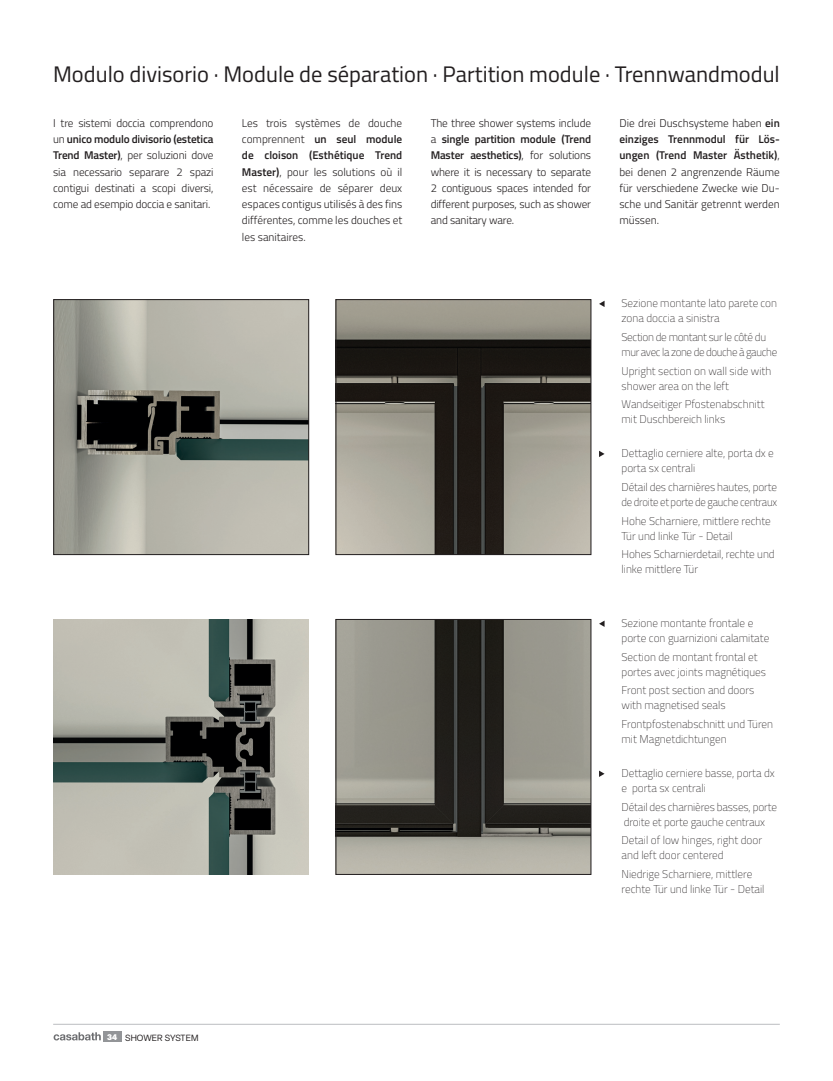
<style>
.page{position:relative;width:833px;height:1081px;background:#fff}
.page>*{position:absolute;margin:0;border:0;box-sizing:border-box;transform-origin:0 0}
.t1{font:22.5px "Cairo";color:#231f20}
.t2{font:300 11.25px/16.2px "Cairo";letter-spacing:-.015em;color:#231f20;text-align:justify}
.t3{font:200 11.25px/15px "Cairo";color:#231f20}
.t4{font:200 11.25px/15px "Cairo";letter-spacing:-.02em;color:#231f20}
.t5{font:200 11.25px/15px "Cairo";letter-spacing:-.03em;color:#231f20}
.t6{font:8.88px "Elza";letter-spacing:.01em;color:#231f20}
.s1{font-weight:600}
.s2{font-weight:900;font-size:8.12px;color:#fff}
</style>
<div class="page">
<hr style="left:53px;top:1024px;width:727px;height:1px;background:#bcbdc0">
<div style="left:103px;top:1031px;width:19px;height:10px;background:#939598"></div>
<svg style="left:54px;top:1032px;width:47px;height:8px"></svg>
<img style="left:338px;top:301px;width:251px;height:252px">
<div style="left:336px;top:299px;width:255px;height:256px;border:1px solid #231f20"></div>
<img style="left:338px;top:621px;width:251px;height:251px">
<div style="left:336px;top:619px;width:255px;height:255px;border:1px solid #231f20"></div>
<img style="left:56px;top:301px;width:251px;height:252px">
<div style="left:54px;top:299px;width:255px;height:256px;border:1px solid #231f20"></div>
<img style="left:54px;top:619px;width:255px;height:255px">
<svg style="left:599px;top:301px;width:5px;height:6px"></svg>
<svg style="left:599px;top:451px;width:5px;height:6px"></svg>
<svg style="left:599px;top:621px;width:5px;height:6px"></svg>
<svg style="left:599px;top:770px;width:5px;height:7px"></svg>
<h1 class="t1" style="left:53px;top:58px;width:728px">Modulo divisorio · Module de séparation · Partition module · Trennwandmodul</h1>
<p class="t2" style="left:53px;top:115px;width:162px">I tre sistemi doccia comprendono un <span class="s1">unico modulo divisorio (estetica Trend Master)</span>, per soluzioni dove sia necessario separare 2 spazi contigui destinati a scopi diversi, come ad esempio doccia e sanitari.</p>
<p class="t2" style="left:242px;top:115px;width:162px">Les trois systèmes de douche comprennent <span class="s1">un seul module de cloison (Esthétique Trend Master)</span>, pour les solutions où il est nécessaire de séparer deux espaces contigus utilisés à des fins différentes, comme les douches et les sanitaires.</p>
<p class="t2" style="left:431px;top:115px;width:162px">The three shower systems include a <span class="s1">single partition module (Trend Master aesthetics)</span>, for solutions where it is necessary to separate 2 contiguous spaces intended for different purposes, such as shower and sanitary ware.</p>
<p class="t2" style="left:619px;top:115px;width:162px">Die drei Duschsysteme haben <span class="s1">ein einziges Trennmodul für Lös&shy;ungen (Trend Master Ästhetik)</span>, bei denen 2 angrenzende Räume für verschiedene Zwecke wie Du&shy;sche und Sanitär getrennt werden müssen.</p>
<p class="t3" style="left:621px;top:296px;width:157px">Sezione montante lato parete con zona doccia a sinistra</p>
<p class="t5" style="left:621px;top:329px;width:157px">Section de montant sur le côté du mur avec la zone de douche à gauche</p>
<p class="t3" style="left:621px;top:363px;width:151px">Upright section on wall side with shower area on the left</p>
<p class="t3" style="left:621px;top:397px;width:144px">Wandseitiger Pfostenabschnitt mit Duschbereich links</p>
<p class="t3" style="left:621px;top:446px;width:154px">Dettaglio cerniere alte, porta dx e porta sx centrali</p>
<p class="t4" style="left:621px;top:479px;width:157px">Détail des charnières hautes, porte de droite et porte de gauche centraux</p>
<p class="t3" style="left:621px;top:513px;width:151px">Hohe Scharniere, mittlere rechte<br>Tür und linke Tür - Detail</p>
<p class="t3" style="left:621px;top:547px;width:155px">Hohes Scharnierdetail, rechte und linke mittlere Tür</p>
<p class="t6" style="left:107px;top:1032px;width:93px"><span class="s2">34</span> SHOWER SYSTEM</p>
<p class="t3" style="left:621px;top:615px;width:149px">Sezione montante frontale e porte con guarnizioni calamitate</p>
<p class="t3" style="left:621px;top:649px;width:146px">Section de montant frontal et portes avec joints magnétiques</p>
<p class="t3" style="left:621px;top:683px;width:134px">Front post section and doors with magnetised seals</p>
<p class="t3" style="left:621px;top:717px;width:153px">Frontpfostenabschnitt und Türen mit Magnetdichtungen</p>
<p class="t3" style="left:621px;top:765px;width:155px">Dettaglio cerniere basse, porta dx e porta sx centrali</p>
<p class="t3" style="left:621px;top:799px;width:157px">Détail des charnières basses, porte droite et porte gauche centraux</p>
<p class="t3" style="left:621px;top:833px;width:142px">Detail of low hinges, right door and left door centered</p>
<p class="t3" style="left:621px;top:867px;width:145px">Niedrige Scharniere, mittlere rechte Tür und linke Tür - Detail</p>
</div>
